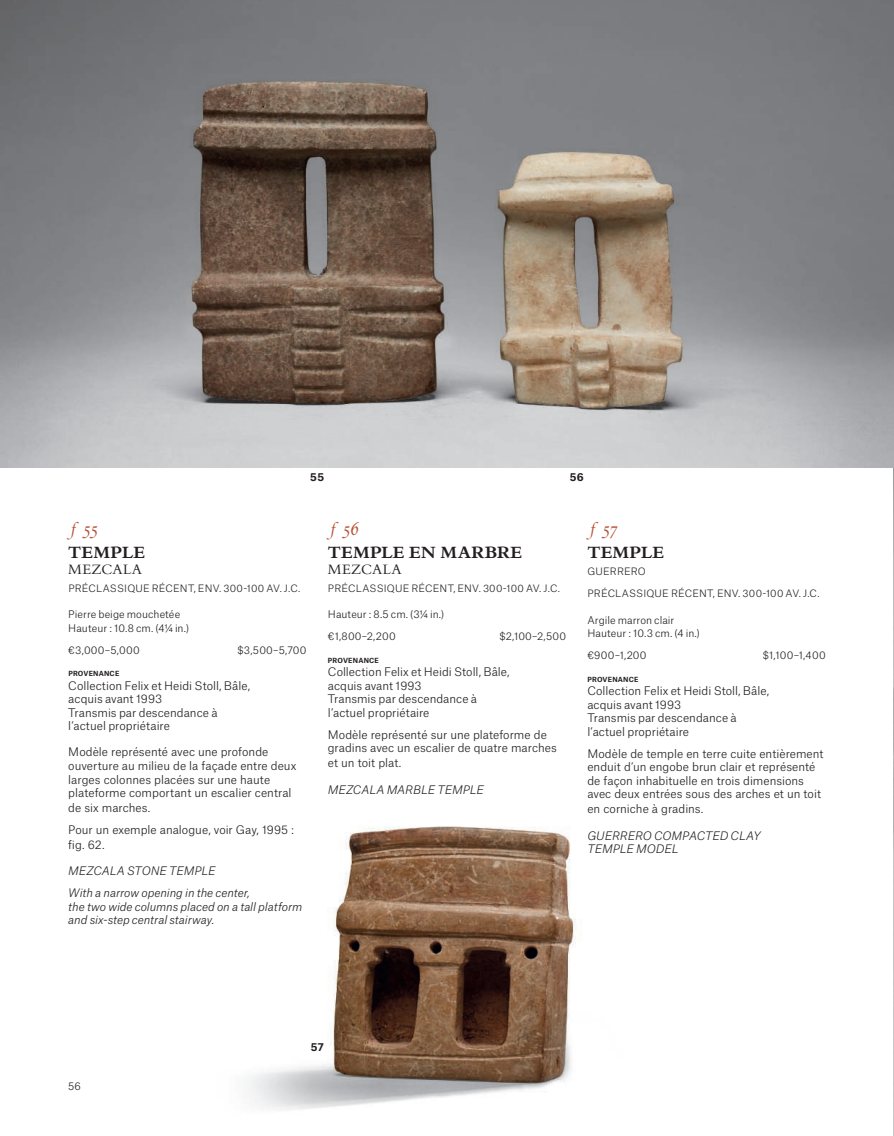
<style>
.page{position:relative;width:894px;height:1136px;background:#fff}
.page>*{position:absolute;margin:0;border:0;box-sizing:border-box;transform-origin:0 0}
.t1{font:19.5px "Christies Bembo Italic Os F";color:#b84f31}
.t2{font:18px "Christies Bembo Bold Os F";letter-spacing:.01em;color:#231f20}
.t3{font:15px "Christies Bembo Os F";letter-spacing:.01em;color:#231f20}
.t4{font:300 11.4px/13.5px "Atlas Grotesk";color:#231f20}
.t5{font:italic 300 11.25px/13.5px "Atlas Grotesk";color:#231f20}
.t6{font:700 10.5px "Atlas Grotesk";color:#231f20}
.t7{font:300 10.2px/13.5px "Atlas Grotesk";letter-spacing:.005em;color:#231f20}
.t8{font:300 9.75px "Atlas Grotesk";letter-spacing:.015em;color:#231f20}
.t9{font:700 6.75px "Atlas Grotesk";letter-spacing:.03em;color:#231f20}
</style>
<div class="page">
<img style="left:248px;top:826px;width:328px;height:284px">
<img style="left:893px;top:1px;width:1px;height:1133px">
<img style="left:0;top:0;width:893px;height:468px">
<p class="t6" style="left:310px;top:471px;width:15px">55</p>
<p class="t6" style="left:569px;top:471px;width:15px">56</p>
<h1 class="t1" style="left:68px;top:517px;width:31px">ƒ 55</h1>
<h2 class="t2" style="left:68px;top:540px;width:78px">TEMPLE</h2>
<h3 class="t3" style="left:68px;top:560px;width:75px">MEZCALA</h3>
<p class="t8" style="left:68px;top:584px;width:233px">PRÉCLASSIQUE RÉCENT, ENV. 300-100 AV. J.C.</p>
<p class="t7" style="left:68px;top:608px;width:122px">Pierre beige mouchetée<br>Hauteur : 10.8 cm. (4¼ in.)</p>
<p class="t7" style="left:68px;top:643px;width:73px">€3,000–5,000</p>
<p class="t7" style="left:237px;top:643px;width:71px">$3,500–5,700</p>
<p class="t9" style="left:68px;top:669px;width:53px">PROVENANCE</p>
<p class="t4" style="left:68px;top:679px;width:183px">Collection Felix et Heidi Stoll, Bâle, acquis avant 1993<br>Transmis par descendance à l’actuel propriétaire</p>
<p class="t4" style="left:68px;top:746px;width:229px">Modèle représenté avec une profonde ouverture au milieu de la façade entre deux larges colonnes placées sur une haute plateforme comportant un escalier central</p>
<p class="t4" style="left:68px;top:797px;width:227px;line-height:22px">de six marches.<br>Pour un exemple analogue, voir Gay, 1995 :</p>
<p class="t4" style="left:68px;top:838px;width:38px">fg. 62.</p>
<p class="t5" style="left:68px;top:860px;width:183px;line-height:22px">MEZCALA STONE TEMPLE<br>With a narrow opening in the center,</p>
<p class="t5" style="left:68px;top:900px;width:235px">the two wide columns placed on a tall platform and six-step central stairway.</p>
<h1 class="t1" style="left:328px;top:517px;width:32px">ƒ 56</h1>
<h2 class="t2" style="left:328px;top:540px;width:196px">TEMPLE EN MARBRE</h2>
<h3 class="t3" style="left:328px;top:560px;width:75px">MEZCALA</h3>
<p class="t8" style="left:328px;top:584px;width:233px">PRÉCLASSIQUE RÉCENT, ENV. 300-100 AV. J.C.</p>
<p class="t7" style="left:328px;top:604px;width:118px;line-height:22px">Hauteur : 8.5 cm. (3¼ in.) €1,800–2,200</p>
<p class="t7" style="left:499px;top:630px;width:68px">$2,100–2,500</p>
<p class="t9" style="left:328px;top:656px;width:53px">PROVENANCE</p>
<p class="t4" style="left:328px;top:665px;width:183px">Collection Felix et Heidi Stoll, Bâle, acquis avant 1993<br>Transmis par descendance à l’actuel propriétaire</p>
<p class="t4" style="left:328px;top:728px;width:230px">Modèle représenté sur une plateforme de gradins avec un escalier de quatre marches</p>
<p class="t4" style="left:328px;top:756px;width:75px">et un toit plat.</p>
<p class="t5" style="left:328px;top:783px;width:158px">MEZCALA MARBLE TEMPLE</p>
<h1 class="t1" style="left:587px;top:517px;width:31px">ƒ 57</h1>
<h2 class="t2" style="left:587px;top:540px;width:78px">TEMPLE</h2>
<p class="t8" style="left:587px;top:567px;width:60px">GUERRERO</p>
<p class="t8" style="left:587px;top:589px;width:233px">PRÉCLASSIQUE RÉCENT, ENV. 300-100 AV. J.C.</p>
<p class="t7" style="left:587px;top:613px;width:114px">Argile marron clair<br>Hauteur : 10.3 cm. (4 in.)</p>
<p class="t7" style="left:587px;top:649px;width:61px">€900–1,200</p>
<p class="t7" style="left:762px;top:649px;width:64px">$1,100–1,400</p>
<p class="t9" style="left:587px;top:675px;width:53px">PROVENANCE</p>
<p class="t4" style="left:587px;top:684px;width:183px">Collection Felix et Heidi Stoll, Bâle, acquis avant 1993<br>Transmis par descendance à l’actuel propriétaire</p>
<p class="t4" style="left:587px;top:747px;width:238px">Modèle de temple en terre cuite entièrement enduit d’un engobe brun clair et représenté de façon inhabituelle en trois dimensions avec deux entrées sous des arches et un toit</p>
<p class="t4" style="left:587px;top:802px;width:118px">en corniche à gradins.</p>
<p class="t5" style="left:587px;top:829px;width:174px">GUERRERO COMPACTED CLAY<br>TEMPLE MODEL</p>
<p class="t7" style="left:68px;top:1080px;width:14px">56</p>
<p class="t6" style="left:311px;top:1040px;width:14px">57</p>
</div>
